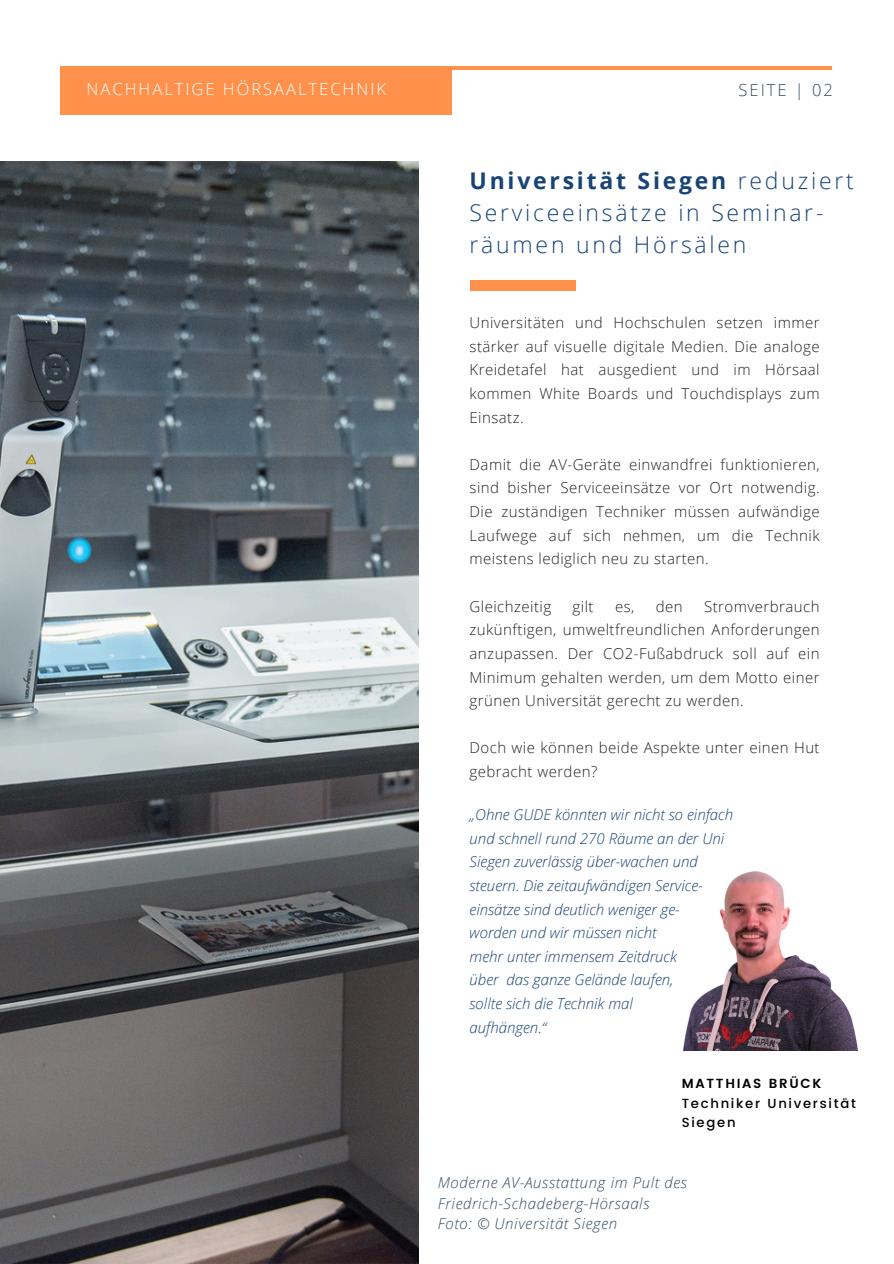
<style>
.page{position:relative;width:894px;height:1264px;background:#fff}
.page>*{position:absolute;margin:0;border:0;box-sizing:border-box;transform-origin:0 0}
.t1{font:300 22.95px/31.5px "Open Sans";letter-spacing:.12em;color:#174376}
.t2{font:300 16.5px "Open Sans";letter-spacing:.12em;color:#fff}
.t3{font:300 16.5px "Open Sans";letter-spacing:.12em;color:#364d62}
.t4{font:300 15px/23.7px "Open Sans";letter-spacing:.03em;color:#222;text-align:justify}
.t5{font:italic 300 15px/23.7px "Open Sans";color:#174376}
.t6{font:italic 300 15px/20.2px "Open Sans";letter-spacing:.04em;color:#364d62}
.t7{font:500 13.2px/19.8px "Poppins";letter-spacing:.13em;color:#000}
.t8{font:600 13.2px "Poppins";letter-spacing:.13em;color:#000}
.s1{font-weight:700}
</style>
<div class="page">
<hr style="left:61px;top:66px;width:770px;height:4px;background:#ff914d">
<div style="left:61px;top:66px;width:390px;height:49px;background:#ff914d"></div>
<img style="left:0;top:162px;width:418px;height:1101px">
<div style="left:469px;top:281px;width:106px;height:10px;background:#ff914d"></div>
<img style="left:683px;top:871px;width:175px;height:179px">
<p class="t2" style="left:87px;top:78px;width:301px">NACHHALTIGE HÖRSAALTECHNIK</p>
<h2 class="t3" style="left:738px;top:79px;width:96px">SEITE | 02</h2>
<p class="t1" style="left:469px;top:165px;width:385px"><span class="s1">Universität Siegen</span> reduziert<br>Serviceeinsätze in Seminar&shy;räumen und Hörsälen</p>
<h2 class="t4" style="left:469px;top:310px;width:351px">Universitäten und Hochschulen setzen immer stärker auf visuelle digitale Medien. Die analoge Kreidetafel hat ausgedient und im Hörsaal kommen White Boards und Touchdisplays zum Einsatz.</h2>
<h1 class="t4" style="left:469px;top:452px;width:351px">Damit die AV-Geräte einwandfrei funktionieren, sind bisher Serviceeinsätze vor Ort notwendig.<br>Die zuständigen Techniker müssen aufwändige Laufwege auf sich nehmen, um die Technik meistens lediglich neu zu starten.</h1>
<p class="t4" style="left:469px;top:594px;width:83px">Gleichzeitig</p>
<p class="t4" style="left:572px;top:594px;width:22px">gilt</p>
<p class="t4" style="left:615px;top:594px;width:21px">es,</p>
<p class="t4" style="left:655px;top:594px;width:28px">den</p>
<p class="t4" style="left:469px;top:594px;width:351px;text-indent:234px">Stromverbrauch zukünftigen, umweltfreundlichen Anforderungen anzupassen. Der CO2-Fußabdruck soll auf ein Minimum gehalten werden, um dem Motto einer grünen Universität gerecht zu werden.</p>
<h3 class="t4" style="left:469px;top:735px;width:351px">Doch wie können beide Aspekte unter einen Hut gebracht werden?</h3>
<h3 class="t5" style="left:469px;top:802px;width:265px">„Ohne GUDE könnten wir nicht so einfach und schnell rund 270 Räume an der Uni<br>Siegen zuverlässig über-wachen und steuern. Die zeitaufwändigen Service&shy;einsätze sind deutlich weniger ge-<br>worden und wir müssen nicht<br>mehr unter immensem Zeitdruck<br>über das ganze Gelände laufen,<br>sollte sich die Technik mal<br>aufhängen.“</h3>
<p class="t8" style="left:681px;top:1075px;width:141px">MATTHIAS BRÜCK</p>
<p class="t7" style="left:681px;top:1093px;width:176px">Techniker Universität<br>Siegen</p>
<h3 class="t6" style="left:437px;top:1172px;width:251px">Moderne AV-Ausstattung im Pult des<br>Friedrich-Schadeberg-Hörsaals<br>Foto: © Universität Siegen</h3>
</div>
